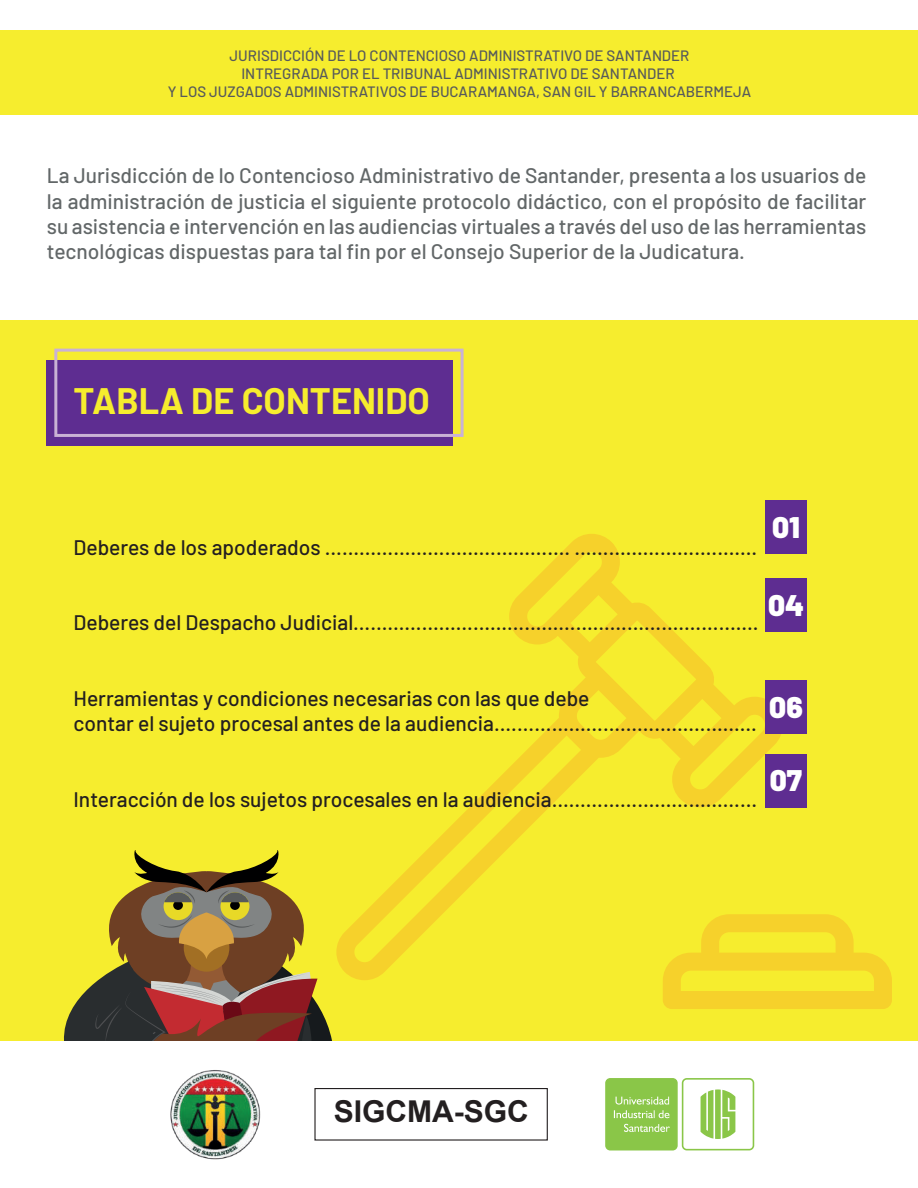
<style>
.page{position:relative;width:918px;height:1188px;background:#fff}
.page>*{position:absolute;margin:0;border:0;box-sizing:border-box;transform-origin:0 0}
.t1{font:700 36px "Barlow";color:#f6ed2e}
.t2{font:700 30px "Arial";color:#231f20}
.t3{font:900 29.7px "Barlow";color:#fff}
.t4{font:500 21px/25.2px "Barlow";color:#626768;text-align:justify}
.t5{font:500 21px/25.2px "Barlow";color:#231f20}
.t6{font:500 15px/18px "Barlow";color:#575a5b;text-align:center}
</style>
<div class="page">
<div style="left:0;top:321px;width:918px;height:720px;background:#f6ed2e"></div>
<svg style="left:663px;top:914px;width:229px;height:95px"></svg>
<svg style="left:336px;top:534px;width:447px;height:446px"></svg>
<div style="left:47px;top:360px;width:406px;height:85px;background:#5e2d91"></div>
<div style="left:54px;top:349px;width:410px;height:88px;border:3px solid #c9b2d5"></div>
<div style="left:765px;top:500px;width:42px;height:54px;background:#5e2d91"></div>
<div style="left:765px;top:578px;width:42px;height:54px;background:#5e2d91"></div>
<div style="left:765px;top:680px;width:42px;height:53px;background:#5e2d91"></div>
<div style="left:765px;top:754px;width:42px;height:54px;background:#5e2d91"></div>
<div style="left:0;top:30px;width:918px;height:85px;background:#f6ed2e"></div>
<img style="left:170px;top:1070px;width:91px;height:90px">
<div style="left:314px;top:1088px;width:234px;height:53px;background:#fff;border:1px solid #231f20"></div>
<svg style="left:605px;top:1078px;width:149px;height:72px"></svg>
<svg style="left:64px;top:850px;width:268px;height:191px"></svg>
<p class="t6" style="left:168px;top:46px;width:585px">JURISDICCIÓN DE LO CONTENCIOSO ADMINISTRATIVO DE SANTANDER<br>INTREGRADA POR EL TRIBUNAL ADMINISTRATIVO DE SANTANDER<br>Y LOS JUZGADOS ADMINISTRATIVOS DE BUCARAMANGA, SAN GIL Y BARRANCABERMEJA</p>
<p class="t4" style="left:47px;top:161px;width:821px">La Jurisdicción de lo Contencioso Administrativo de Santander, presenta a los usuarios de la administración de justicia el siguiente protocolo didáctico, con el propósito de facilitar su asistencia e intervención en las audiencias virtuales a través del uso de las herramientas tecnológicas dispuestas para tal fin por el Consejo Superior de la Judicatura.</p>
<h1 class="t1" style="left:74px;top:375px;width:358px">TABLA DE CONTENIDO</h1>
<p class="t5" style="left:74px;top:533px;width:685px">Deberes de los apoderados ……………………………………. ………………….....……</p>
<h3 class="t3" style="left:772px;top:505px;width:29px">01</h3>
<p class="t5" style="left:74px;top:608px;width:687px">Deberes del Despacho Judicial…………………………………………………….....……</p>
<h3 class="t3" style="left:768px;top:583px;width:38px">04</h3>
<p class="t5" style="left:74px;top:684px;width:685px">Herramientas y condiciones necesarias con las que debe<br>contar el sujeto procesal antes de la audiencia….......………………………………</p>
<p class="t5" style="left:74px;top:785px;width:685px">Interacción de los sujetos procesales en la audiencia………………………………</p>
<h3 class="t3" style="left:769px;top:685px;width:35px">06</h3>
<h3 class="t3" style="left:770px;top:758px;width:34px">07</h3>
<h2 class="t2" style="left:334px;top:1091px;width:197px">SIGCMA-SGC</h2>
</div>
